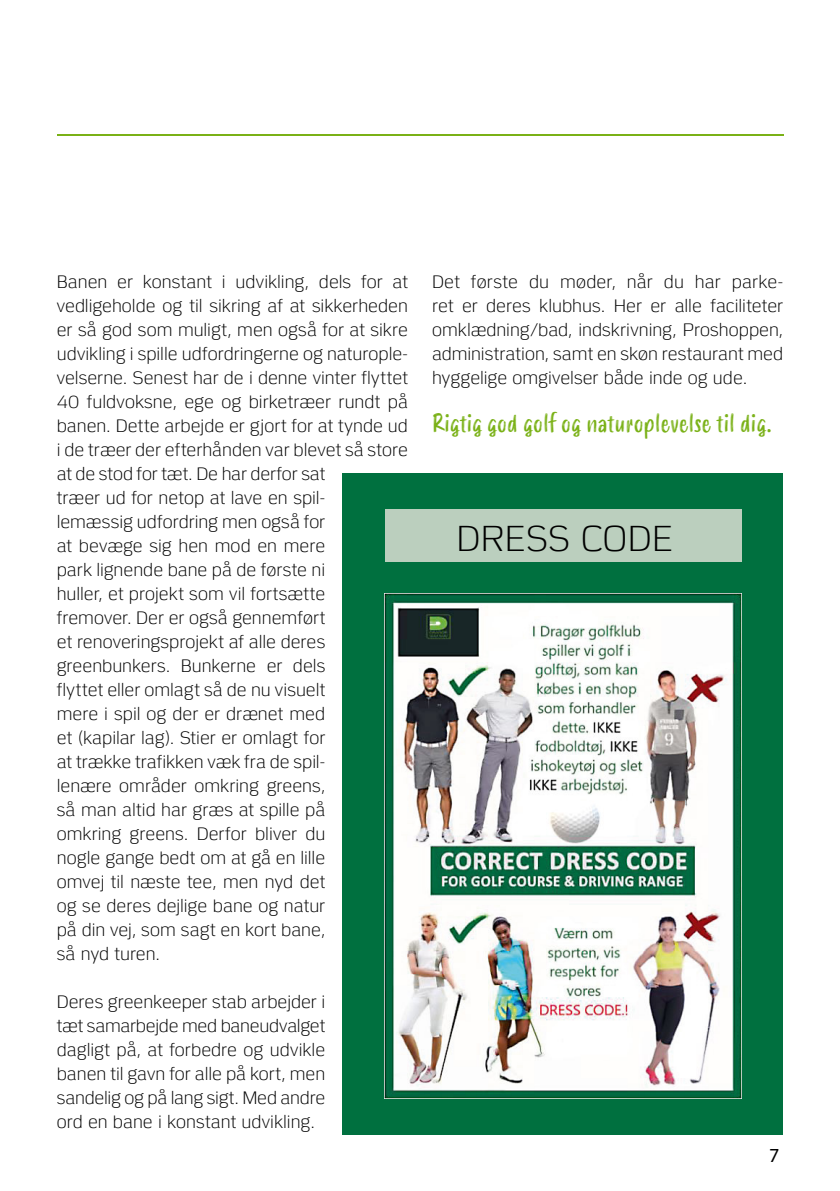
<style>
.page{position:relative;width:840px;height:1191px;background:#fff}
.page>*{position:absolute;margin:0;border:0;box-sizing:border-box;transform-origin:0 0}
.t1{font:300 36px "Politi";letter-spacing:.015em;color:#000}
.t2{font:24px "Smoothy";letter-spacing:.01em;color:#7ab117}
.t3{font:20px "Myriad Pro";color:#000}
.t4{font:300 18px/24px "Politi";color:#000;text-align:justify}
</style>
<div class="page">
<hr style="left:57px;top:134px;width:725px;height:2px;background:#7ab117">
<div style="left:342px;top:473px;width:440px;height:661px;background:#00703f"></div>
<img style="left:384px;top:594px;width:357px;height:504px">
<div style="left:384px;top:509px;width:357px;height:52px;background:#bbcfbe"></div>
<p class="t4" style="left:57px;top:270px;width:352px;text-align:left">Banen er konstant i udvikling, dels for at vedligeholde og til sikring af at sikkerheden er så god som muligt, men også for at sikre udvikling i spille udfordringerne og naturople&shy;velserne. Senest har de i denne vinter flyttet 40 fuldvoksne, ege og birketræer rundt på banen. Dette arbejde er gjort for at tynde ud i de træer der efterhånden var blevet så store at de stod for tæt. De har derfor sat<br>træer ud for netop at lave en spil-<br>lemæssig udfordring men også for<br>at bevæge sig hen mod en mere<br>park lignende bane på de første ni<br>huller, et projekt som vil fortsætte<br>fremover. Der er også gennemført<br>et renoveringsprojekt af alle deres greenbunkers. Bunkerne er dels<br>flyttet eller omlagt så de nu visuelt<br>mere i spil og der er drænet med<br>et (kapilar lag). Stier er omlagt for<br>at trække trafikken væk fra de spil-<br>lenære områder omkring greens,<br>så man altid har græs at spille på<br>omkring greens. Derfor bliver du<br>nogle gange bedt om at gå en lille<br>omvej til næste tee, men nyd det<br>og se deres dejlige bane og natur<br>på din vej, som sagt en kort bane,<br>så nyd turen.</p>
<p class="t4" style="left:57px;top:990px;width:270px">Deres greenkeeper stab arbejder i tæt samarbejde med baneudvalget dagligt på, at forbedre og udvikle banen til gavn for alle på kort, men sandelig og på lang sigt. Med andre ord en bane i konstant udvikling.</p>
<p class="t4" style="left:432px;top:270px;width:352px">Det første du møder, når du har parke&shy;ret er deres klubhus. Her er alle faciliteter omklædning/bad, indskrivning, Proshoppen, administration, samt en skøn restaurant med hyggelige omgivelser både inde og ude.</p>
<h2 class="t2" style="left:432px;top:406px;width:341px">Rigtig god golf og naturoplevelse til dig.</h2>
<h1 class="t1" style="left:456px;top:519px;width:218px">DRESS CODE</h1>
<p class="t3" style="left:768px;top:1143px;width:12px">7</p>
</div>
